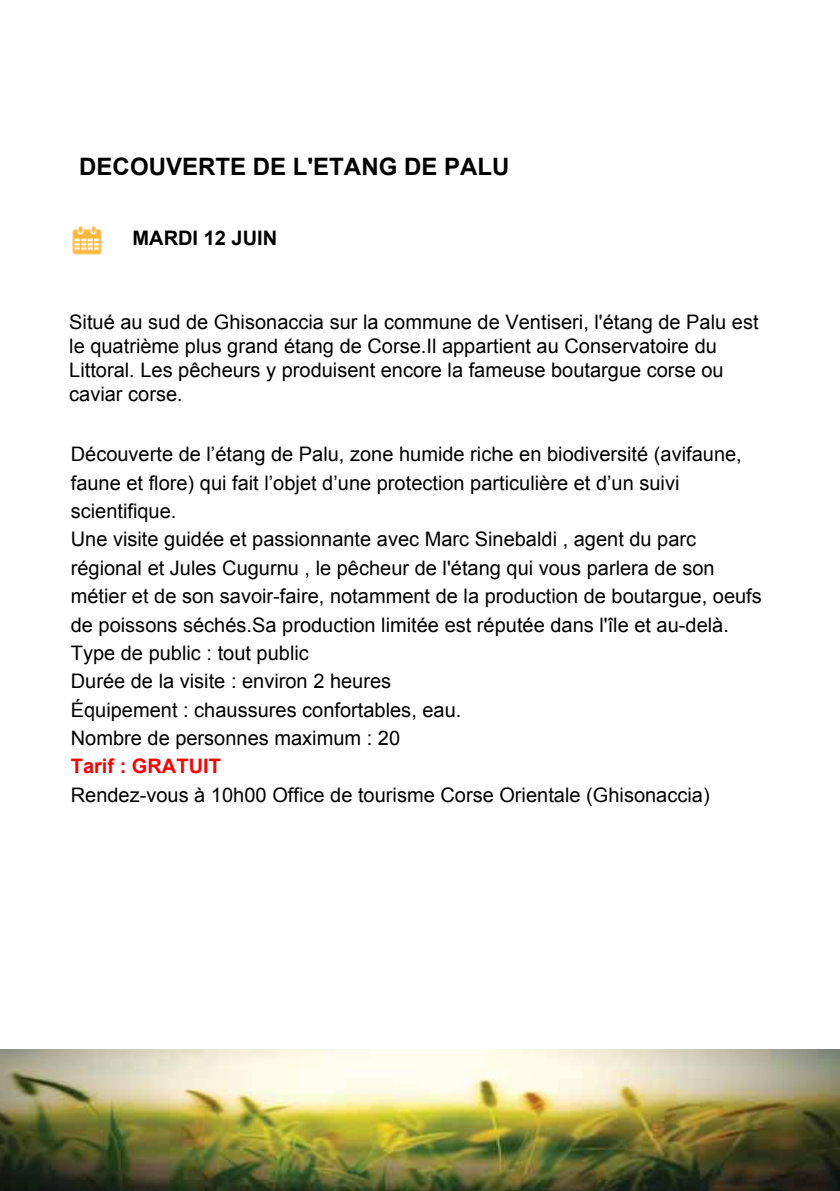
<style>
.page{position:relative;width:840px;height:1191px;background:#fff}
.page>*{position:absolute;margin:0;border:0;box-sizing:border-box;transform-origin:0 0}
.t1{font:700 24px "Arial";color:#000}
.t2{font:20px/28.4px "Arial";color:#000}
.t3{font:700 20px "Arial";color:#f00}
.t4{font:700 20px "Arial";color:#000}
</style>
<div class="page">
<img style="left:73px;top:226px;width:28px;height:28px">
<img style="left:0;top:1049px;width:839px;height:142px">
<p class="t1" style="left:79px;top:150px;width:431px">DECOUVERTE DE L'ETANG DE PALU</p>
<p class="t4" style="left:132px;top:224px;width:146px">MARDI 12 JUIN</p>
<p class="t2" style="left:69px;top:310px;width:690px;line-height:24px">Situé au sud de Ghisonaccia sur la commune de Ventiseri, l'étang de Palu est le quatrième plus grand étang de Corse.Il appartient au Conservatoire du Littoral. Les pêcheurs y produisent encore la fameuse boutargue corse ou caviar corse.</p>
<p class="t2" style="left:71px;top:440px;width:692px">Découverte de l’étang de Palu, zone humide riche en biodiversité (avifaune, faune et flore) qui fait l’objet d’une protection particulière et d’un suivi scientifique.<br>Une visite guidée et passionnante avec Marc Sinebaldi , agent du parc régional et Jules Cugurnu , le pêcheur de l'étang qui vous parlera de son métier et de son savoir-faire, notamment de la production de boutargue, oeufs de poissons séchés.Sa production limitée est réputée dans l'île et au-delà.<br>Type de public : tout public<br>Durée de la visite : environ 2 heures<br>Équipement : chaussures confortables, eau.<br>Nombre de personnes maximum : 20</p>
<p class="t3" style="left:71px;top:752px;width:151px">Tarif : GRATUIT</p>
<p class="t2" style="left:71px;top:780px;width:640px">Rendez-vous à 10h00 Office de tourisme Corse Orientale (Ghisonaccia)</p>
</div>
